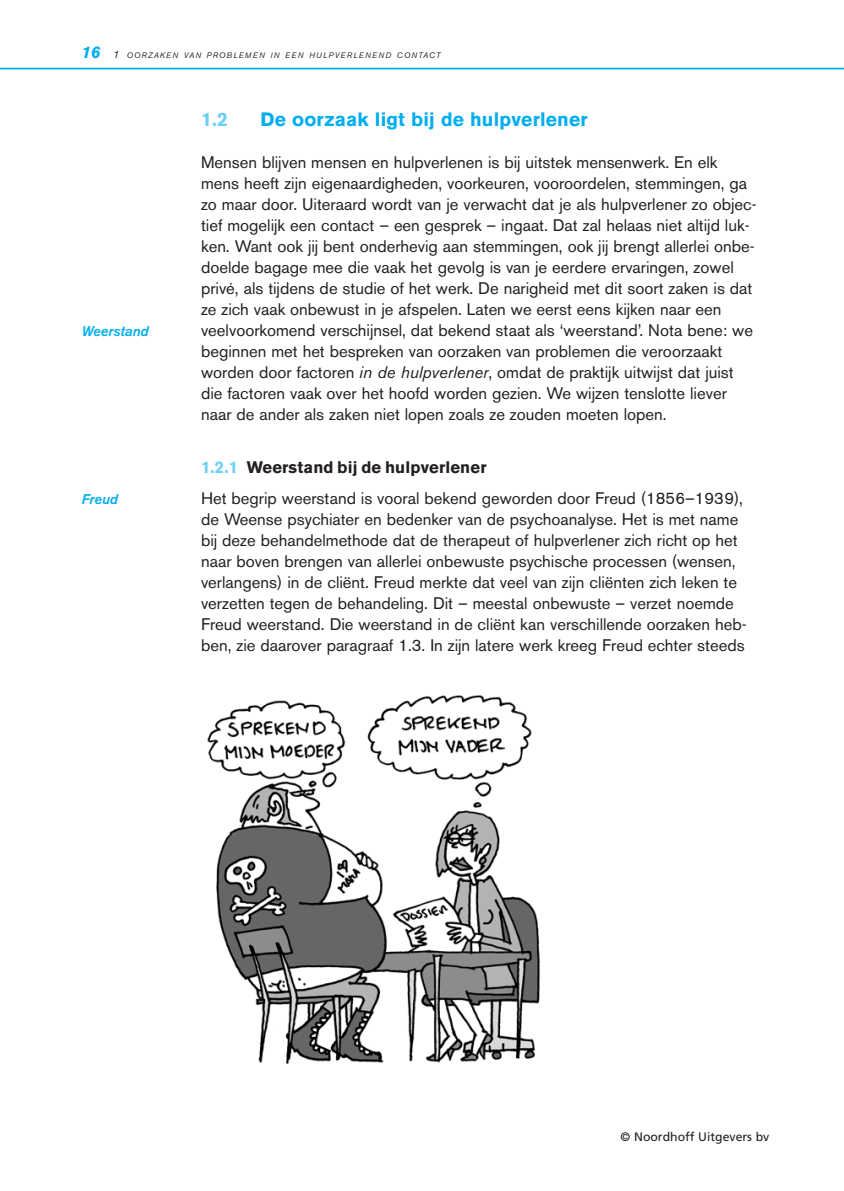
<style>
.page{position:relative;width:844px;height:1191px;background:#fff}
.page>*{position:absolute;margin:0;border:0;box-sizing:border-box;transform-origin:0 0}
.t1{font:700 19.25px "Akzidenz Grotesk BE";letter-spacing:.01em;color:#00aeef}
.t2{font:700 19.25px "Akzidenz Grotesk BE";color:#6dcff6}
.t3{font:16.62px/21px "Akzidenz Grotesk BE";color:#231f20}
.t4{font:italic 500 14px "Akzidenz Grotesk BE";color:#00aeef}
.t5{font:12.25px "Frutiger";color:#231f20}
.t6{font:italic 7.88px "Akzidenz Grotesk BE";letter-spacing:.155em;color:#231f20}
.s1{font-weight:700;font-size:16.62px;color:#00aeef}
.s2{font-size:10.5px}
.s3{font-style:italic}
.s4{font-weight:700;color:#6dcff6}
.s5{font-weight:700}
</style>
<div class="page">
<hr style="left:0;top:68px;width:843px;height:1px;background:#00aeef">
<img style="left:207px;top:695px;width:333px;height:369px">
<p class="t6" style="left:82px;top:53px;width:360px"><span class="s1">16</span> <span class="s2">1</span> OORZAKEN VAN PROBLEMEN IN EEN HULPVERLENEND CONTACT</p>
<p class="t4" style="left:82px;top:326px;width:68px">Weerstand</p>
<p class="t4" style="left:82px;top:494px;width:38px">Freud</p>
<p class="t2" style="left:201px;top:112px;width:28px">1.2</p>
<p class="t1" style="left:260px;top:112px;width:328px">De oorzaak ligt bij de hulpverlener</p>
<p class="t3" style="left:201px;top:153px;width:557px">Mensen blijven mensen en hulpverlenen is bij uitstek mensenwerk. En elk mens heeft zijn eigenaardigheden, voorkeuren, vooroordelen, stemmingen, ga zo maar door. Uiteraard wordt van je verwacht dat je als hulpverlener zo objec&shy;tief mogelijk een contact – een gesprek – ingaat. Dat zal helaas niet altijd luk&shy;ken. Want ook jij bent onderhevig aan stemmingen, ook jij brengt allerlei onbe&shy;doelde bagage mee die vaak het gevolg is van je eerdere ervaringen, zowel privé, als tijdens de studie of het werk. De narigheid met dit soort zaken is dat ze zich vaak onbewust in je afspelen. Laten we eerst eens kijken naar een veelvoorkomend verschijnsel, dat bekend staat als ‘weerstand’. Nota bene: we beginnen met het bespreken van oorzaken van problemen die veroorzaakt worden door factoren <span class="s3">in de hulpverlener</span>, omdat de praktijk uitwijst dat juist die factoren vaak over het hoofd worden gezien. We wijzen tenslotte liever naar de ander als zaken niet lopen zoals ze zouden moeten lopen.</p>
<p class="t3" style="left:201px;top:453px;width:543px;line-height:31.5px"><span class="s4">1.2.1</span> <span class="s5">Weerstand bij de hulpverlener<br></span>Het begrip weerstand is vooral bekend geworden door Freud (1856–1939),</p>
<p class="t3" style="left:201px;top:510px;width:547px">de Weense psychiater en bedenker van de psychoanalyse. Het is met name bij deze behandelmethode dat de therapeut of hulpverlener zich richt op het naar boven brengen van allerlei onbewuste psychische processen (wensen, verlangens) in de cliënt. Freud merkte dat veel van zijn cliënten zich leken te verzetten tegen de behandeling. Dit – meestal onbewuste – verzet noemde Freud weerstand. Die weerstand in de cliënt kan verschillende oorzaken heb&shy;ben, zie daarover paragraaf 1.3. In zijn latere werk kreeg Freud echter steeds</p>
<p class="t5" style="left:620px;top:1132px;width:150px">© Noordhoff Uitgevers bv</p>
</div>
